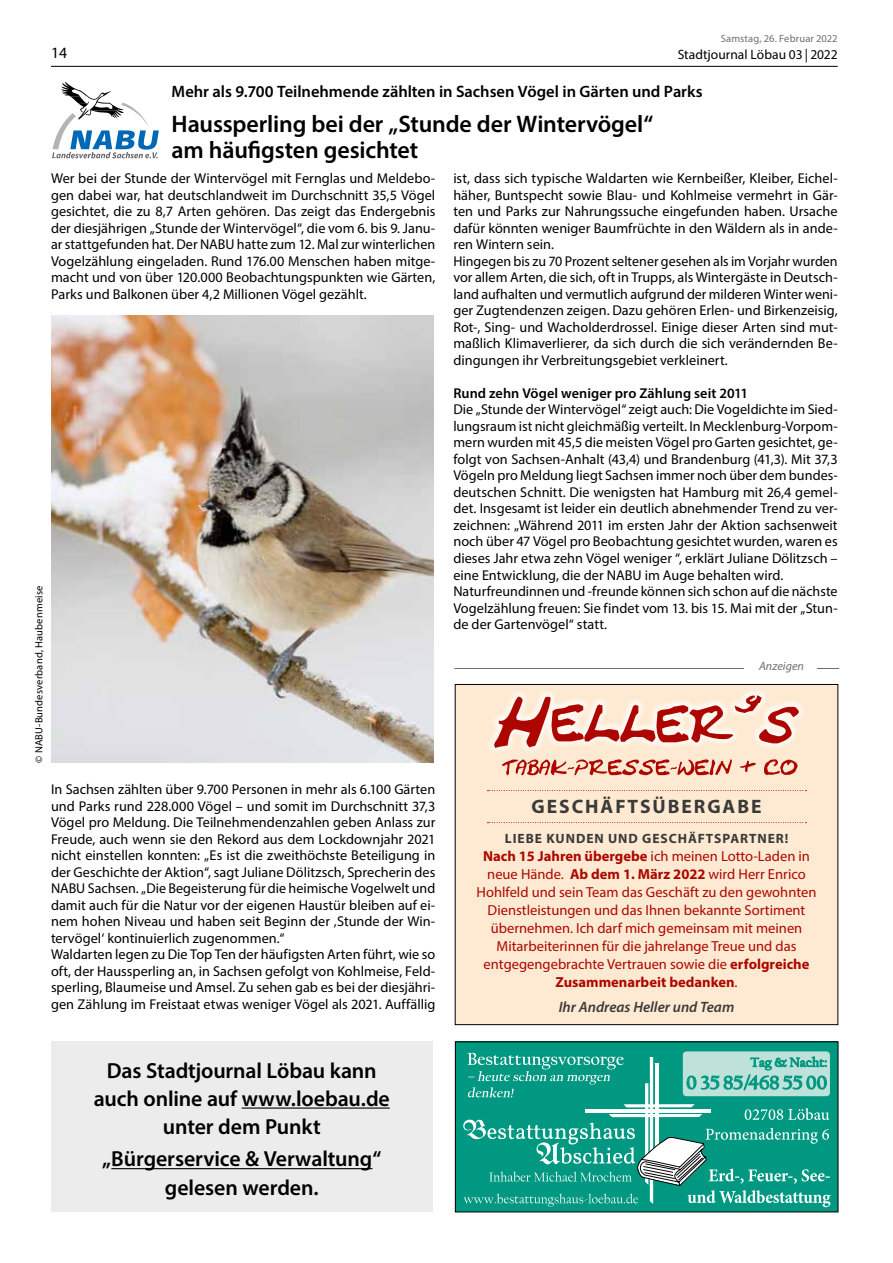
<style>
.page{position:relative;width:893px;height:1263px;background:#fff}
.page>*{position:absolute;margin:0;border:0;box-sizing:border-box;transform-origin:0 0}
.t1{font:600 24px/26.2px "Myriad Pro";letter-spacing:-.005em;color:#000}
.t2{font:600 21.9px/28px "Myriad Pro";letter-spacing:-.005em;color:#000;text-align:center}
.t3{font:700 19.5px "Myriad Pro";letter-spacing:.1em;color:#3a3a39}
.t4{font:600 16.5px "Myriad Pro";color:#000}
.t5{font:15.75px "Myriad Pro";color:#000}
.t6{font:italic 600 15px "Myriad Pro";color:#3a3a39}
.t7{font:14.55px/18px "Myriad Pro";color:#ad0600;text-align:center}
.t8{font:14.25px/16.5px "Myriad Pro";color:#000}
.t9{font:600 14.25px "Myriad Pro";letter-spacing:.005em;color:#000}
.t10{font:700 13.5px "Myriad Pro";letter-spacing:.07em;color:#3a3a39}
.t11{font:13.5px "Myriad Pro";color:#000}
.t12{font:italic 12px "Myriad Pro";letter-spacing:.01em;color:#6e6e6e}
.t13{font:10.5px "Myriad Pro";letter-spacing:.015em;color:#000}
.t14{font:10.5px "Myriad Pro";letter-spacing:.01em;color:#6e6e6e}
.s1{font-weight:700}
</style>
<div class="page">
<hr style="left:51px;top:66px;width:787px;height:1px;background:#000">
<svg style="left:52px;top:82px;width:107px;height:76px"></svg>
<div style="left:455px;top:1042px;width:383px;height:170px;background:#009881"></div>
<div style="left:683px;top:1051px;width:147px;height:45px;background:#bee1da;border-radius:4px"></div>
<svg style="left:463px;top:1053px;width:368px;height:154px"></svg>
<div style="left:51px;top:1042px;width:381px;height:170px;background:#ececec"></div>
<hr style="left:242px;top:1107px;width:148px;height:1px;background:#000">
<hr style="left:111px;top:1168px;width:261px;height:1px;background:#000">
<div style="left:455px;top:684px;width:383px;height:341px;background:#feead2"></div>
<svg style="left:489px;top:690px;width:314px;height:85px"></svg>
<svg style="left:487px;top:790px;width:320px;height:1px"></svg>
<svg style="left:487px;top:822px;width:320px;height:1px"></svg>
<div style="left:455px;top:684px;width:383px;height:341px;border:1px solid #000"></div>
<hr style="left:454px;top:668px;width:385px;height:1px;background:#6e6e6e">
<div style="left:744px;top:657px;width:73px;height:18px;background:#fff"></div>
<img style="left:51px;top:315px;width:383px;height:448px">
<p class="t14" style="left:721px;top:32px;width:118px">Samstag, 26. Februar 2022</p>
<p class="t11" style="left:678px;top:46px;width:161px">Stadtjournal Löbau 03 | 2022</p>
<p class="t4" style="left:172px;top:81px;width:533px">Mehr als 9.700 Teilnehmende zählten in Sachsen Vögel in Gärten und Parks</p>
<h1 class="t1" style="left:172px;top:110px;width:483px">Haussperling bei der „Stunde der Wintervögel“ am häufigsten gesichtet</h1>
<p class="t8" style="left:51px;top:170px;width:386px;text-align:justify">Wer bei der Stunde der Wintervögel mit Fernglas und Meldebo&shy;gen dabei war, hat deutschlandweit im Durchschnitt 35,5 Vögel gesichtet, die zu 8,7 Arten gehören. Das zeigt das Endergebnis der diesjährigen „Stunde der Wintervögel“, die vom 6. bis 9. Janu&shy;ar stattgefunden hat. Der NABU hatte zum 12. Mal zur winterlichen Vogelzählung eingeladen. Rund 176.00 Menschen haben mitge&shy;macht und von über 120.000 Beobachtungspunkten wie Gärten, Parks und Balkonen über 4,2 Millionen Vögel gezählt.</p>
<p class="t5" style="left:51px;top:43px;width:18px">14</p>
<p class="t8" style="left:453px;top:170px;width:386px">ist, dass sich typische Waldarten wie Kernbeißer, Kleiber, Eichel&shy;häher, Buntspecht sowie Blau- und Kohlmeise vermehrt in Gär&shy;ten und Parks zur Nahrungssuche eingefunden haben. Ursache dafür könnten weniger Baumfrüchte in den Wäldern als in ande&shy;ren Wintern sein.<br>Hingegen bis zu 70 Prozent seltener gesehen als im Vorjahr wurden vor allem Arten, die sich, oft in Trupps, als Wintergäste in Deutsch&shy;land aufhalten und vermutlich aufgrund der milderen Winter weni&shy;ger Zugtendenzen zeigen. Dazu gehören Erlen- und Birkenzeisig, Rot-, Sing- und Wacholderdrossel. Einige dieser Arten sind mut&shy;maßlich Klimaverlierer, da sich durch die sich verändernden Be&shy;dingungen ihr Verbreitungsgebiet verkleinert.</p>
<p class="t9" style="left:453px;top:384px;width:296px">Rund zehn Vögel weniger pro Zählung seit 2011</p>
<p class="t8" style="left:453px;top:401px;width:386px">Die „Stunde der Wintervögel“ zeigt auch: Die Vogeldichte im Sied&shy;lungsraum ist nicht gleichmäßig verteilt. In Mecklenburg-Vorpom&shy;mern wurden mit 45,5 die meisten Vögel pro Garten gesichtet, ge&shy;folgt von Sachsen-Anhalt (43,4) und Brandenburg (41,3). Mit 37,3<br>Vögeln pro Meldung liegt Sachsen immer noch über dem bundes&shy;deutschen Schnitt. Die wenigsten hat Hamburg mit 26,4 gemel&shy;det. Insgesamt ist leider ein deutlich abnehmender Trend zu ver&shy;zeichnen: „Während 2011 im ersten Jahr der Aktion sachsenweit noch über 47 Vögel pro Beobachtung gesichtet wurden, waren es dieses Jahr etwa zehn Vögel weniger “, erklärt Juliane Dölitzsch – eine Entwicklung, die der NABU im Auge behalten wird.<br>Naturfreundinnen und -freunde können sich schon auf die nächste Vogelzählung freuen: Sie findet vom 13. bis 15. Mai mit der „Stun&shy;de der Gartenvögel“ statt.</p>
<p class="t13" style="left:32px;top:763px;width:178px;rotate:-90deg">© NABU-Bundesverband, Haubenmeise</p>
<p class="t12" style="left:759px;top:659px;width:46px">Anzeigen</p>
<p class="t8" style="left:51px;top:781px;width:386px">In Sachsen zählten über 9.700 Personen in mehr als 6.100 Gärten und Parks rund 228.000 Vögel – und somit im Durchschnitt 37,3<br>Vögel pro Meldung. Die Teilnehmendenzahlen geben Anlass zur Freude, auch wenn sie den Rekord aus dem Lockdownjahr 2021 nicht einstellen konnten: „Es ist die zweithöchste Beteiligung in der Geschichte der Aktion“, sagt Juliane Dölitzsch, Sprecherin des NABU Sachsen. „Die Begeisterung für die heimische Vogelwelt und damit auch für die Natur vor der eigenen Haustür bleiben auf ei&shy;nem hohen Niveau und haben seit Beginn der ‚Stunde der Win&shy;tervögel‘ kontinuierlich zugenommen.“<br>Waldarten legen zu Die Top Ten der häufigsten Arten führt, wie so oft, der Haussperling an, in Sachsen gefolgt von Kohlmeise, Feld&shy;sperling, Blaumeise und Amsel. Zu sehen gab es bei der diesjähri&shy;gen Zählung im Freistaat etwas weniger Vögel als 2021. Auffällig</p>
<h2 class="t2" style="left:94px;top:1056px;width:298px">Das Stadtjournal Löbau kann auch online auf www.loebau.de unter dem Punkt</h2>
<h2 class="t2" style="left:102px;top:1144px;width:281px">„Bürgerservice &amp; Verwaltung“ gelesen werden.</h2>
<h3 class="t3" style="left:532px;top:794px;width:231px">GESCHÄFTSÜBERGABE</h3>
<p class="t10" style="left:505px;top:830px;width:285px">LIEBE KUNDEN UND GESCHÄFTSPARTNER!</p>
<p class="t7" style="left:477px;top:847px;width:341px"><span class="s1">Nach 15 Jahren übergebe</span> ich meinen Lotto-Laden in neue Hände. <span class="s1">Ab dem 1. März 2022</span> wird Herr Enrico Hohlfeld und sein Team das Geschäft zu den gewohnten Dienstleistungen und das Ihnen bekannte Sortiment übernehmen. Ich darf mich gemeinsam mit meinen Mitarbeiterinnen für die jahrelange Treue und das entgegengebrachte Vertrauen sowie die <span class="s1">erfolgreiche Zusammenarbeit bedanken</span>.</p>
<p class="t6" style="left:559px;top:997px;width:177px">Ihr Andreas Heller und Team</p>
</div>
